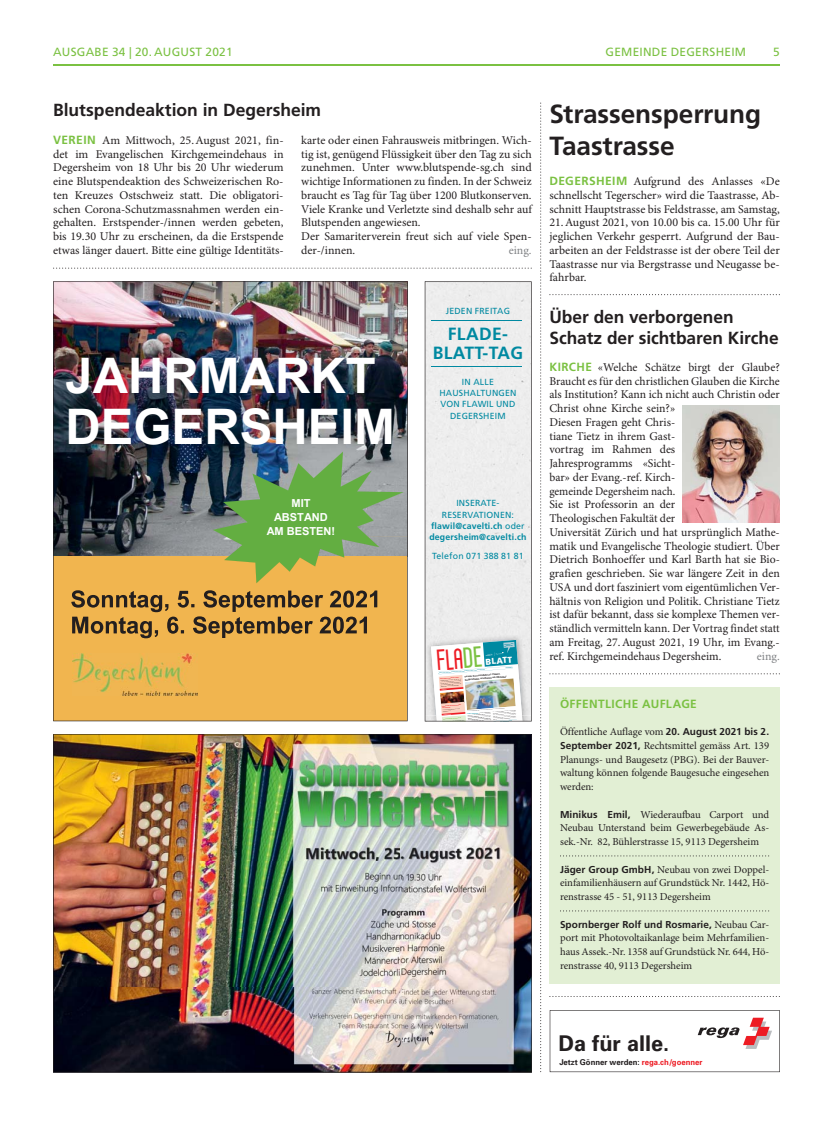
<style>
.page{position:relative;width:833px;height:1134px;background:#fff}
.page>*{position:absolute;margin:0;border:0;box-sizing:border-box;transform-origin:0 0}
.t1{font:700 49px/51.6px "Arial";color:#fff}
.t2{font:29.12px "Sigward";color:#ed1c24;scale:.94 1}
.t3{font:700 26.25px/31.2px "Frutiger LT Std";letter-spacing:-.005em;color:#231f20}
.t4{font:700 21.62px "Univers";color:#231f20}
.t5{font:700 17.62px/18.8px "Frutiger LT Std";letter-spacing:.02em;color:#0089a1;text-align:center}
.t6{font:700 17.5px/21.2px "Frutiger LT Std";color:#231f20}
.t7{font:11.88px/13.8px "Minion Pro";color:#231f20;text-align:justify}
.t8{font:11.88px "Frutiger LT Std";letter-spacing:.02em;color:#7bc142}
.t9{font:700 11.88px "Frutiger LT Std";letter-spacing:.03em;color:#7bc142}
.t10{font:11.88px "Minion Pro";color:#808285}
.t11{font:700 11px/13.9px "Arial";color:#fff;text-align:center}
.t12{font:10.62px/13.8px "Minion Pro";letter-spacing:-.005em;color:#231f20;text-align:justify}
.t13{font:700 10px "Frutiger LT Std";letter-spacing:.005em;color:#231f20}
.t14{font:8.88px/11.2px "Frutiger LT Std";letter-spacing:.02em;color:#0089a1;text-align:center}
.t15{font:700 8.88px/11.2px "Frutiger LT Std";letter-spacing:.02em;color:#0089a1;text-align:center}
.t16{font:900 8.62px "Frutiger LT Std";color:#fff}
.t17{font:700 8px "Univers";color:#231f20;scale:.96 1}
.t18{font:700 2.75px/3.2px "Frutiger LT Std";color:#231f20}
.t19{font:900 1.25px/1.6px "Frutiger LT Std";color:#0089a1;scale:.96 1}
.s1{font-family:"Frutiger LT Std";font-weight:700;color:#7bc142}
.s2{font-weight:400}
.s3{color:#7bc142}
.s4{font-family:"Frutiger LT Std";font-weight:700;font-size:10px}
.s5{font-family:"Minion Pro";font-weight:400;font-size:10.62px}
.s6{color:#ed1c24}
</style>
<div class="page">
<hr style="left:53px;top:65px;width:727px;height:1px;background:#7bc142">
<svg style="left:540px;top:103px;width:1px;height:969px"></svg>
<svg style="left:549px;top:294px;width:231px;height:1px"></svg>
<svg style="left:549px;top:673px;width:231px;height:1px"></svg>
<svg style="left:549px;top:996px;width:231px;height:1px"></svg>
<svg style="left:53px;top:268px;width:478px;height:1px"></svg>
<div style="left:549px;top:687px;width:231px;height:296px;background:#e2efd4"></div>
<svg style="left:560px;top:855px;width:209px;height:1px"></svg>
<svg style="left:560px;top:910px;width:209px;height:1px"></svg>
<img style="left:682px;top:405px;width:98px;height:117px">
<img style="left:53px;top:734px;width:478px;height:338px">
<svg style="left:425px;top:281px;width:106px;height:440px;fill:#ededed"></svg>
<img style="left:53px;top:281px;width:354px;height:440px">
<svg style="left:550px;top:1010px;width:230px;height:63px"></svg>
<p class="t8" style="left:53px;top:46px;width:181px">AUSGABE 34 | 20. AUGUST 2021</p>
<p class="t8" style="left:605px;top:46px;width:142px">GEMEINDE DEGERSHEIM</p>
<p class="t8" style="left:773px;top:46px;width:8px">5</p>
<h3 class="t6" style="left:53px;top:101px;width:269px">Blutspendeaktion in Degersheim</h3>
<p class="t7" style="left:53px;top:134px;width:232px"><span class="s1">VEREIN</span> Am Mittwoch, 25. August 2021, fin&shy;det im Evangelischen Kirchgemeindehaus in Degersheim von 18 Uhr bis 20 Uhr wiederum eine Blutspendeaktion des Schweizerischen Ro&shy;ten Kreuzes Ostschweiz statt. Die obligatori&shy;schen Corona-Schutzmassnahmen werden ein&shy;gehalten. Erstspender-/innen werden gebeten, bis 19.30 Uhr zu erscheinen, da die Erstspende etwas länger dauert. Bitte eine gültige Identitäts-</p>
<p class="t7" style="left:301px;top:134px;width:232px;text-align:left">karte oder einen Fahrausweis mitbringen. Wich&shy;tig ist, genügend Flüssigkeit über den Tag zu sich zunehmen. Unter www.blutspende-sg.ch sind wichtige Informationen zu finden. In der Schweiz braucht es Tag für Tag über 1200 Blutkonserven.<br>Viele Kranke und Verletzte sind deshalb sehr auf Blutspenden angewiesen.<br>Der Samariterverein freut sich auf viele Spen&shy;der-/innen.</p>
<p class="t10" style="left:509px;top:245px;width:24px">eing.</p>
<h1 class="t1" style="left:65px;top:350px;width:331px">JAHRMARKT<br>DEGERSHEIM</h1>
<p class="t11" style="left:267px;top:496px;width:70px">MIT<br>ABSTAND<br>AM BESTEN!</p>
<p class="t14" style="left:446px;top:306px;width:66px">JEDEN FREITAG</p>
<h3 class="t5" style="left:433px;top:326px;width:92px">FLADE-<br>BLATT-TAG</h3>
<p class="t14" style="left:439px;top:376px;width:78px">IN ALLE<br>HAUSHALTUNGEN<br>VON FLAWIL UND<br>DEGERSHEIM</p>
<p class="t15" style="left:429px;top:498px;width:99px"><span class="s2">INSERATE-<br>RESERVATIONEN: </span>flawil@cavelti.ch <span class="s2">oder </span>degersheim@cavelti.ch</p>
<p class="t14" style="left:432px;top:550px;width:93px">Telefon 071 388 81 81</p>
<p class="t19" style="left:504px;top:644px;width:11px;rotate:-5deg">AUCH ALS PDF<br>ERHÄLTLICH!</p>
<h2 class="t2" style="left:437px;top:643px;width:50px;rotate:-4deg">FlA<span class="s3">DE</span></h2>
<p class="t16" style="left:485px;top:656px;width:28px;rotate:-4deg">BLATT</p>
<p class="t18" style="left:464px;top:675px;width:44px;rotate:-5deg">Neues Gemeindeblatt Flawil-<br>Degersheim erscheint ab Oktober</p>
<h3 class="t3" style="left:549px;top:100px;width:213px">Strassensperrung<br>Taastrasse</h3>
<p class="t7" style="left:549px;top:175px;width:232px"><span class="s1">DEGERSHEIM</span> Aufgrund des Anlasses «De schnellscht Tegerscher» wird die Taastrasse, Ab&shy;schnitt Hauptstrasse bis Feldstrasse, am Samstag,</p>
<p class="t7" style="left:549px;top:217px;width:232px">21. August 2021, von 10.00 bis ca. 15.00 Uhr für jeglichen Verkehr gesperrt. Aufgrund der Bau&shy;arbeiten an der Feldstrasse ist der obere Teil der Taastrasse nur via Bergstrasse und Neugasse be&shy;fahrbar.</p>
<h3 class="t6" style="left:549px;top:307px;width:231px">Über den verborgenen<br>Schatz der sichtbaren Kirche</h3>
<p class="t7" style="left:549px;top:361px;width:232px;text-align:left"><span class="s1">KIRCHE</span> «Welche Schätze birgt der Glaube?<br>Braucht es für den christlichen Glauben die Kirche als Institution? Kann ich nicht auch Christin oder Christ ohne Kirche sein?»<br>Diesen Fragen geht Chris-<br>tiane Tietz in ihrem Gast-<br>vortrag im Rahmen des<br>Jahresprogramms «Sicht-<br>bar» der Evang.-ref. Kirch-<br>gemeinde Degersheim nach.<br>Sie ist Professorin an der<br>Theologischen Fakultät der<br>Universität Zürich und hat ursprünglich Mathe&shy;matik und Evangelische Theologie studiert. Über Dietrich Bonhoeffer und Karl Barth hat sie Bio&shy;grafien geschrieben. Sie war längere Zeit in den USA und dort fasziniert vom eigentümlichen Ver&shy;hältnis von Religion und Politik. Christiane Tietz ist dafür bekannt, dass sie komplexe Themen ver&shy;ständlich vermitteln kann. Der Vortrag findet statt am Freitag, 27. August 2021, 19 Uhr, im Evang.- ref. Kirchgemeindehaus Degersheim.</p>
<p class="t10" style="left:757px;top:651px;width:24px">eing.</p>
<p class="t9" style="left:560px;top:698px;width:138px">ÖFFENTLICHE AUFLAGE</p>
<p class="t12" style="left:560px;top:726px;width:211px">Öffentliche Auflage vom <span class="s4">20. August 2021 bis 2.<br>September 2021,</span> Rechtsmittel gemäss Art. 139<br>Planungs- und Baugesetz (PBG). Bei der Bauver&shy;waltung können folgende Baugesuche eingesehen werden:</p>
<p class="t12" style="left:560px;top:808px;width:211px"><span class="s4">Minikus Emil,</span> Wiederaufbau Carport und Neubau Unterstand beim Gewerbegebäude As&shy;sek.-Nr. 82, Bühlerstrasse 15, 9113 Degersheim</p>
<p class="t12" style="left:560px;top:863px;width:211px"><span class="s4">Jäger Group GmbH,</span> Neubau von zwei Doppel&shy;einfamilienhäusern auf Grundstück Nr. 1442, Hö&shy;renstrasse 45 - 51, 9113 Degersheim</p>
<p class="t13" style="left:560px;top:919px;width:211px">Spornberger Rolf und Rosmarie, <span class="s5">Neubau Car-</span></p>
<p class="t12" style="left:560px;top:932px;width:211px">port mit Photovoltaikanlage beim Mehrfamilien&shy;haus Assek.-Nr. 1358 auf Grundstück Nr. 644, Hö&shy;renstrasse 40, 9113 Degersheim</p>
<h3 class="t4" style="left:558px;top:1035px;width:112px">Da für alle.</h3>
<p class="t17" style="left:559px;top:1059px;width:151px">Jetzt Gönner werden: <span class="s6">rega.ch/goenner</span></p>
</div>
